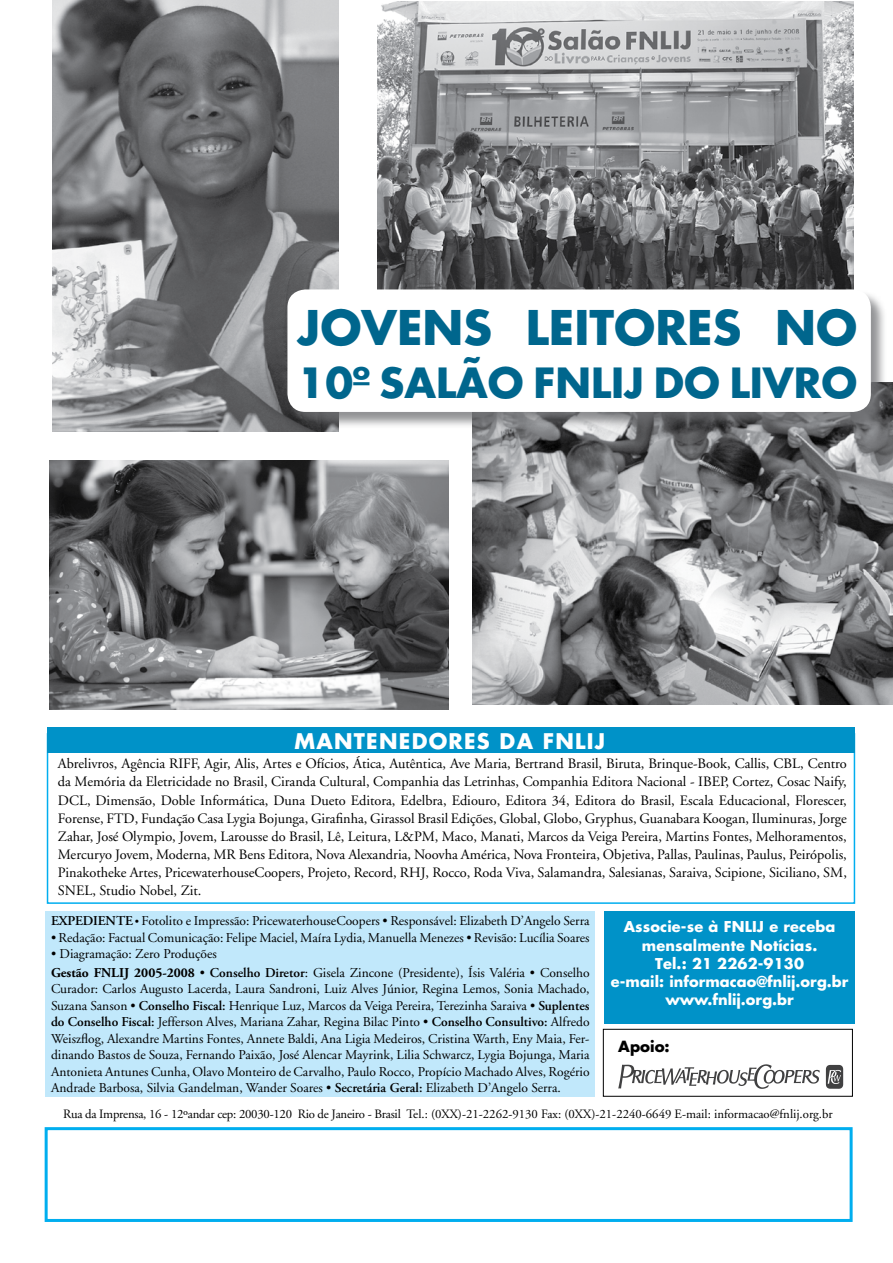
<style>
.page{position:relative;width:893px;height:1263px;background:#fff}
.page>*{position:absolute;margin:0;border:0;box-sizing:border-box;transform-origin:0 0}
.t1{font:700 46.5px "Futura";color:#00668d}
.t2{font:700 40.5px "Futura";color:#00668d}
.t3{font:700 21px "Futura";letter-spacing:.06em;color:#fff}
.t4{font:700 15px "Futura";color:#000}
.t5{font:700 14.55px/18px "Futura";letter-spacing:.01em;color:#fff;text-align:center}
.t6{font:14.4px/18px "Adobe Garamond";color:#000;text-align:justify}
.t7{font:13.5px/16.5px "Adobe Garamond";color:#000}
.t8{font:12.75px "Adobe Garamond";letter-spacing:-.02em;color:#000}
.s1{font-weight:600}
.s2{font-size:11.25px}
.s3{font-weight:700}
.s4{font-family:"Adobe Garamond Pro";font-weight:600}
</style>
<div class="page">
<div style="left:604px;top:911px;width:251px;height:112px;background:#0092c8"></div>
<div style="left:45px;top:1127px;width:808px;height:95px;border:3px solid #00aeef"></div>
<div style="left:45px;top:911px;width:550px;height:186px;background:#c1e8fb"></div>
<div style="left:603px;top:1029px;width:250px;height:67px;border:1px solid #000"></div>
<div style="left:47px;top:733px;width:808px;height:171px;border:2px solid #00aeef"></div>
<div style="left:47px;top:727px;width:808px;height:26px;background:#0092c8"></div>
<svg style="left:618px;top:1064px;width:202px;height:25px"></svg>
<svg style="left:826px;top:1065px;width:17px;height:24px"></svg>
<img style="left:472px;top:435px;width:421px;height:269px">
<img style="left:53px;top:0;width:286px;height:432px">
<img style="left:378px;top:1px;width:475px;height:288px">
<img style="left:49px;top:461px;width:399px;height:248px">
<div style="left:288px;top:290px;width:605px;height:145px;background:#6f7073;opacity:.75"></div>
<div style="left:287px;top:289px;width:584px;height:123px;background:#fff;border-radius:18px"></div>
<h1 class="t1" style="left:298px;top:296px;width:131px">Jovens</h1>
<h1 class="t1" style="left:526px;top:296px;width:51px">Leitores</h1>
<h1 class="t1" style="left:775px;top:296px;width:40px">no</h1>
<h2 class="t2" style="left:298px;top:355px;width:527px">10º Salão FNLIJ do Livro</h2>
<h3 class="t3" style="left:294px;top:726px;width:312px">MANTENEDORES DA FNLIJ</h3>
<p class="t6" style="left:58px;top:755px;width:790px">Abrelivros, Agência RIFF, Agir, Alis, Artes e Ofícios, Ática, Autêntica, Ave Maria, Bertrand Brasil, Biruta, Brinque-Book, Callis, CBL, Centro da Memória da Eletricidade no Brasil, Ciranda Cultural, Companhia das Letrinhas, Companhia Editora Nacional - IBEP, Cortez, Cosac Naify, DCL, Dimensão, Doble Informática, Duna Dueto Editora, Edelbra, Ediouro, Editora 34, Editora do Brasil, Escala Educacional, Florescer, Forense, FTD, Fundação Casa Lygia Bojunga, Girafinha, Girassol Brasil Edições, Global, Globo, Gryphus, Guanabara Koogan, Iluminuras, Jorge Zahar, José Olympio, Jovem, Larousse do Brasil, Lê, Leitura, L&amp;PM, Maco, Manati, Marcos da Veiga Pereira, Martins Fontes, Melhoramentos, Mercuryo Jovem, Moderna, MR Bens Editora, Nova Alexandria, Noovha América, Nova Fronteira, Objetiva, Pallas, Paulinas, Paulus, Peirópolis, Pinakotheke Artes, PricewaterhouseCoopers, Projeto, Record, RHJ, Rocco, Roda Viva, Salamandra, Salesianas, Saraiva, Scipione, Siciliano, SM, SNEL, Studio Nobel, Zit.</p>
<p class="t7" style="left:51px;top:913px;width:540px"><span class="s1">Expediente</span> <span class="s2">•</span> Fotolito e Impressão: PricewaterhouseCoopers • Responsável: Elizabeth D’Angelo Serra</p>
<p class="t7" style="left:51px;top:929px;width:540px">• Redação: Factual Comunicação: Felipe Maciel, Maíra Lydia, Manuella Menezes • Revisão: Lucília Soares</p>
<p class="t7" style="left:51px;top:945px;width:540px;line-height:18.6px">• Diagramação: Zero Produções<br><span class="s3">Gestão FNLIJ 2005-2008</span> • <span class="s4">Conselho Diretor</span>: Gisela Zincone (Presidente), Ísis Valéria • Conselho</p>
<p class="t7" style="left:51px;top:981px;width:540px;text-align:justify">Curador: Carlos Augusto Lacerda, Laura Sandroni, Luiz Alves Júnior, Regina Lemos, Sonia Machado, Suzana Sanson • <span class="s4">Conselho Fiscal:</span> Henrique Luz, Marcos da Veiga Pereira, Terezinha Saraiva • <span class="s4">Suplentes do Conselho Fiscal:</span> Jefferson Alves, Mariana Zahar, Regina Bilac Pinto • <span class="s4">Conselho Consultivo:</span> Alfredo Weiszflog, Alexandre Martins Fontes, Annete Baldi, Ana Ligia Medeiros, Cristina Warth, Eny Maia, Fer&shy;dinando Bastos de Souza, Fernando Paixão, José Alencar Mayrink, Lilia Schwarcz, Lygia Bojunga, Maria Antonieta Antunes Cunha, Olavo Monteiro de Carvalho, Paulo Rocco, Propício Machado Alves, Rogério Andrade Barbosa, Silvia Gandelman, Wander Soares • <span class="s1">Secretária Geral:</span> Elizabeth D’Angelo Serra.</p>
<p class="t5" style="left:611px;top:917px;width:239px">Associe-se à FNLIJ e receba mensalmente Notícias.<br>Tel.: 21 2262-9130<br>e-mail: informacao@fnlij.org.br www.fnlij.org.br</p>
<p class="t4" style="left:618px;top:1036px;width:53px">Apoio:</p>
<p class="t8" style="left:63px;top:1107px;width:771px">Rua da Imprensa, 16 - 12ºandar cep: 20030-120 Rio de Janeiro - Brasil Tel.: (0XX)-21-2262-9130 Fax: (0XX)-21-2240-6649 E-mail: informacao@fnlij.org.br</p>
</div>
